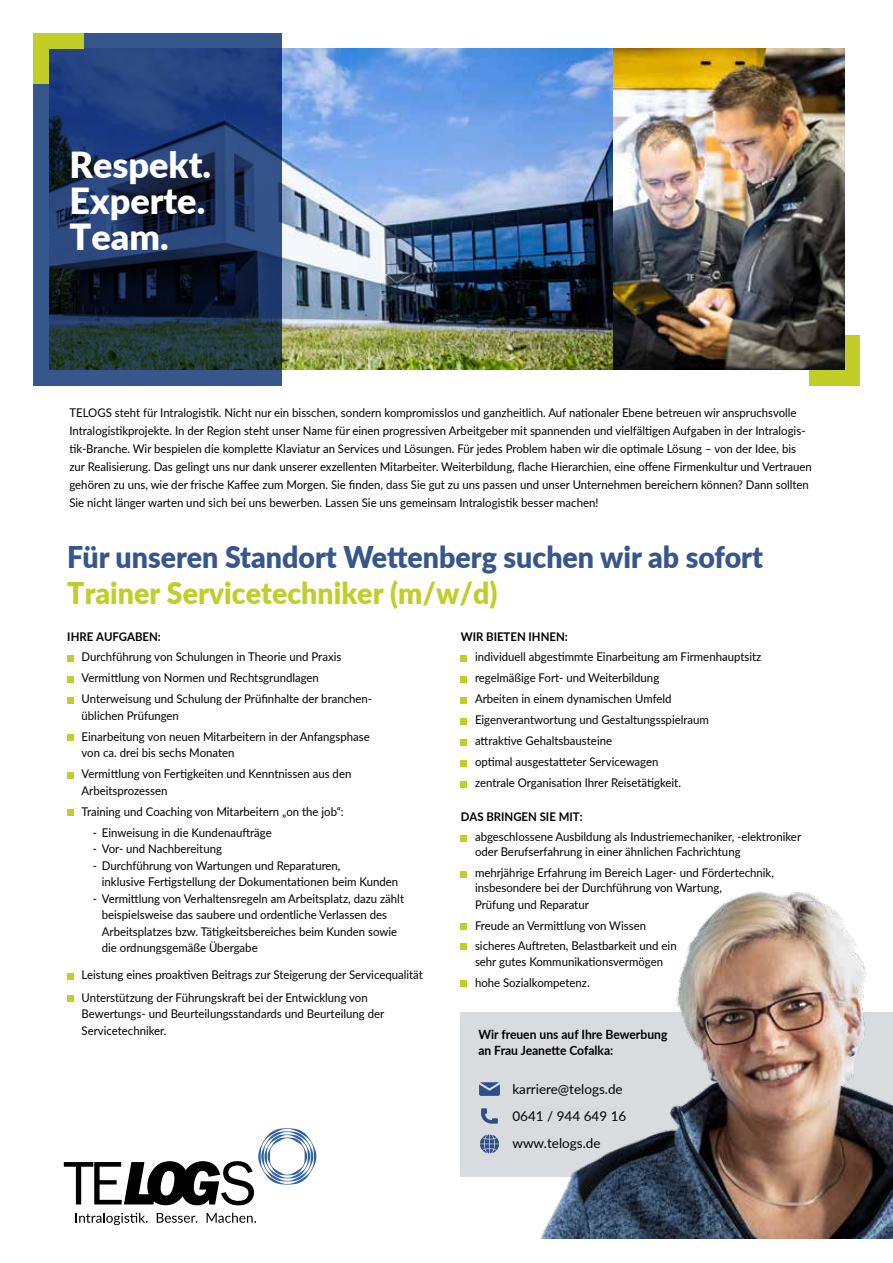
<style>
.page{position:relative;width:893px;height:1263px;background:#fff}
.page>*{position:absolute;margin:0;border:0;box-sizing:border-box;transform-origin:0 0}
.t1{font:900 36px/36px "Lato";color:#fff}
.t2{font:900 30px "Lato";color:#36568c;scale:.95 1}
.t3{font:900 30px "Lato";color:#c0ce28;scale:.95 1}
.t4{font:13.5px/27px "Lato";color:#000}
.t5{font:700 12.75px/16.5px "Lato";color:#000;scale:.95 1}
.t6{font:12px/21px "Lato";color:#000;scale:.95 1}
.t7{font:700 12px "Lato";color:#000;scale:.95 1}
</style>
<div class="page">
<div style="left:460px;top:1012px;width:433px;height:165px;background:#d9dcde"></div>
<img style="left:541px;top:891px;width:352px;height:347px">
<svg style="left:479px;top:1082px;width:21px;height:14px"></svg>
<svg style="left:481px;top:1108px;width:17px;height:16px"></svg>
<svg style="left:480px;top:1134px;width:19px;height:19px"></svg>
<div style="left:67px;top:655px;width:7px;height:6px;background:#c0ce28"></div>
<div style="left:67px;top:676px;width:7px;height:6px;background:#c0ce28"></div>
<div style="left:67px;top:697px;width:7px;height:6px;background:#c0ce28"></div>
<div style="left:67px;top:734px;width:7px;height:7px;background:#c0ce28"></div>
<div style="left:67px;top:772px;width:7px;height:6px;background:#c0ce28"></div>
<div style="left:67px;top:809px;width:7px;height:7px;background:#c0ce28"></div>
<div style="left:67px;top:973px;width:7px;height:6px;background:#c0ce28"></div>
<div style="left:67px;top:995px;width:7px;height:7px;background:#c0ce28"></div>
<svg style="left:461px;top:655px;width:6px;height:6px"></svg>
<svg style="left:461px;top:676px;width:6px;height:6px"></svg>
<svg style="left:461px;top:697px;width:6px;height:6px"></svg>
<svg style="left:461px;top:718px;width:6px;height:6px"></svg>
<svg style="left:461px;top:739px;width:6px;height:6px"></svg>
<svg style="left:461px;top:760px;width:6px;height:6px"></svg>
<svg style="left:461px;top:781px;width:6px;height:6px"></svg>
<svg style="left:461px;top:835px;width:6px;height:6px"></svg>
<svg style="left:461px;top:871px;width:6px;height:6px"></svg>
<svg style="left:461px;top:924px;width:6px;height:6px"></svg>
<svg style="left:461px;top:943px;width:6px;height:6px"></svg>
<svg style="left:461px;top:981px;width:6px;height:6px"></svg>
<img style="left:281px;top:49px;width:333px;height:321px">
<div style="left:810px;top:370px;width:50px;height:16px;background:#c0ce28"></div>
<div style="left:844px;top:336px;width:16px;height:50px;background:#c0ce28"></div>
<img style="left:614px;top:49px;width:230px;height:321px">
<svg style="left:33px;top:33px;width:248px;height:353px;background:#203860"></svg>
<div style="left:33px;top:33px;width:50px;height:16px;background:#c0ce28"></div>
<div style="left:33px;top:33px;width:16px;height:50px;background:#c0ce28"></div>
<svg style="left:64px;top:1128px;width:252px;height:77px"></svg>
<svg style="left:76px;top:1213px;width:72px;height:12px"></svg>
<svg style="left:157px;top:1213px;width:40px;height:10px"></svg>
<svg style="left:207px;top:1213px;width:49px;height:10px"></svg>
<h1 class="t1" style="left:69px;top:145px;width:143px">Respekt.<br>Experte.<br>Team.</h1>
<p class="t6" style="left:69px;top:403px;width:783px;line-height:18px">TELOGS steht für Intralogistik. Nicht nur ein bisschen, sondern kompromisslos und ganzheitlich. Auf nationaler Ebene betreuen wir anspruchsvolle Intralogistikprojekte. In der Region steht unser Name für einen progressiven Arbeitgeber mit spannenden und vielfältigen Aufgaben in der Intralogis&shy;tik-Branche. Wir bespielen die komplette Klaviatur an Services und Lösungen. Für jedes Problem haben wir die optimale Lösung – von der Idee, bis zur Realisierung. Das gelingt uns nur dank unserer exzellenten Mitarbeiter. Weiterbildung, flache Hierarchien, eine offene Firmenkultur und Vertrauen gehören zu uns, wie der frische Kaffee zum Morgen. Sie finden, dass Sie gut zu uns passen und unser Unternehmen bereichern können? Dann sollten Sie nicht länger warten und sich bei uns bewerben. Lassen Sie uns gemeinsam Intralogistik besser machen!</p>
<h2 class="t2" style="left:67px;top:534px;width:734px">Für unseren Standort Wettenberg suchen wir ab sofort</h2>
<h2 class="t3" style="left:67px;top:570px;width:454px">Trainer Servicetechniker (m/w/d)</h2>
<p class="t7" style="left:67px;top:628px;width:100px">IHRE AUFGABEN:</p>
<p class="t6" style="left:82px;top:646px;width:307px">Durchführung von Schulungen in Theorie und Praxis<br>Vermittlung von Normen und Rechtsgrundlagen<br>Unterweisung und Schulung der Prüfinhalte der branchen-</p>
<p class="t6" style="left:82px;top:704px;width:305px">üblichen Prüfungen<br>Einarbeitung von neuen Mitarbeitern in der Anfangsphase</p>
<p class="t6" style="left:82px;top:742px;width:285px">von ca. drei bis sechs Monaten<br>Vermittlung von Fertigkeiten und Kenntnissen aus den</p>
<p class="t6" style="left:82px;top:779px;width:278px">Arbeitsprozessen<br>Training und Coaching von Mitarbeitern „on the job“:</p>
<p class="t6" style="left:93px;top:821px;width:190px">- Einweisung in die Kundenaufträge</p>
<p class="t6" style="left:93px;top:838px;width:137px">- Vor- und Nachbereitung</p>
<p class="t6" style="left:102px;top:857px;width:313px;line-height:16.5px;text-indent:-9px">- Durchführung von Wartungen und Reparaturen,<br>inklusive Fertigstellung der Dokumentationen beim Kunden</p>
<p class="t6" style="left:102px;top:890px;width:320px;line-height:16.5px;text-indent:-9px">- Vermittlung von Verhaltensregeln am Arbeitsplatz, dazu zählt beispielsweise das saubere und ordentliche Verlassen des Arbeitsplatzes bzw. Tätigkeitsbereiches beim Kunden sowie die ordnungsgemäße Übergabe</p>
<p class="t6" style="left:82px;top:963px;width:361px;line-height:22.5px">Leistung eines proaktiven Beitrags zur Steigerung der Servicequalität<br>Unterstützung der Führungskraft bei der Entwicklung von</p>
<p class="t6" style="left:82px;top:1005px;width:320px;line-height:16.5px">Bewertungs- und Beurteilungsstandards und Beurteilung der<br>Servicetechniker.</p>
<p class="t7" style="left:461px;top:628px;width:114px">WIR BIETEN IHNEN:</p>
<p class="t6" style="left:475px;top:646px;width:303px">individuell abgestimmte Einarbeitung am Firmenhauptsitz regelmäßige Fort- und Weiterbildung<br>Arbeiten in einem dynamischen Umfeld Eigenverantwortung und Gestaltungsspielraum<br>attraktive Gehaltsbausteine<br>optimal ausgestatteter Servicewagen<br>zentrale Organisation Ihrer Reisetätigkeit.</p>
<p class="t7" style="left:461px;top:808px;width:130px">DAS BRINGEN SIE MIT:</p>
<p class="t6" style="left:475px;top:829px;width:345px;line-height:15px">abgeschlossene Ausbildung als Industriemechaniker, -elektroniker oder Berufserfahrung in einer ähnlichen Fachrichtung</p>
<p class="t6" style="left:475px;top:865px;width:316px;line-height:15px">mehrjährige Erfahrung im Bereich Lager- und Fördertechnik, insbesondere bei der Durchführung von Wartung,</p>
<p class="t6" style="left:475px;top:894px;width:182px">Prüfung und Reparatur<br>Freude an Vermittlung von Wissen</p>
<p class="t6" style="left:475px;top:936px;width:214px;line-height:16.5px">sicheres Auftreten, Belastbarkeit und ein sehr gutes Kommunikationsvermögen</p>
<p class="t6" style="left:475px;top:972px;width:122px">hohe Sozialkompetenz.</p>
<p class="t5" style="left:478px;top:1025px;width:200px">Wir freuen uns auf Ihre Bewerbung an Frau Jeanette Cofalka:</p>
<p class="t4" style="left:512px;top:1075px;width:115px">karriere@telogs.de<br>0641 / 944 649 16 www.telogs.de</p>
</div>
